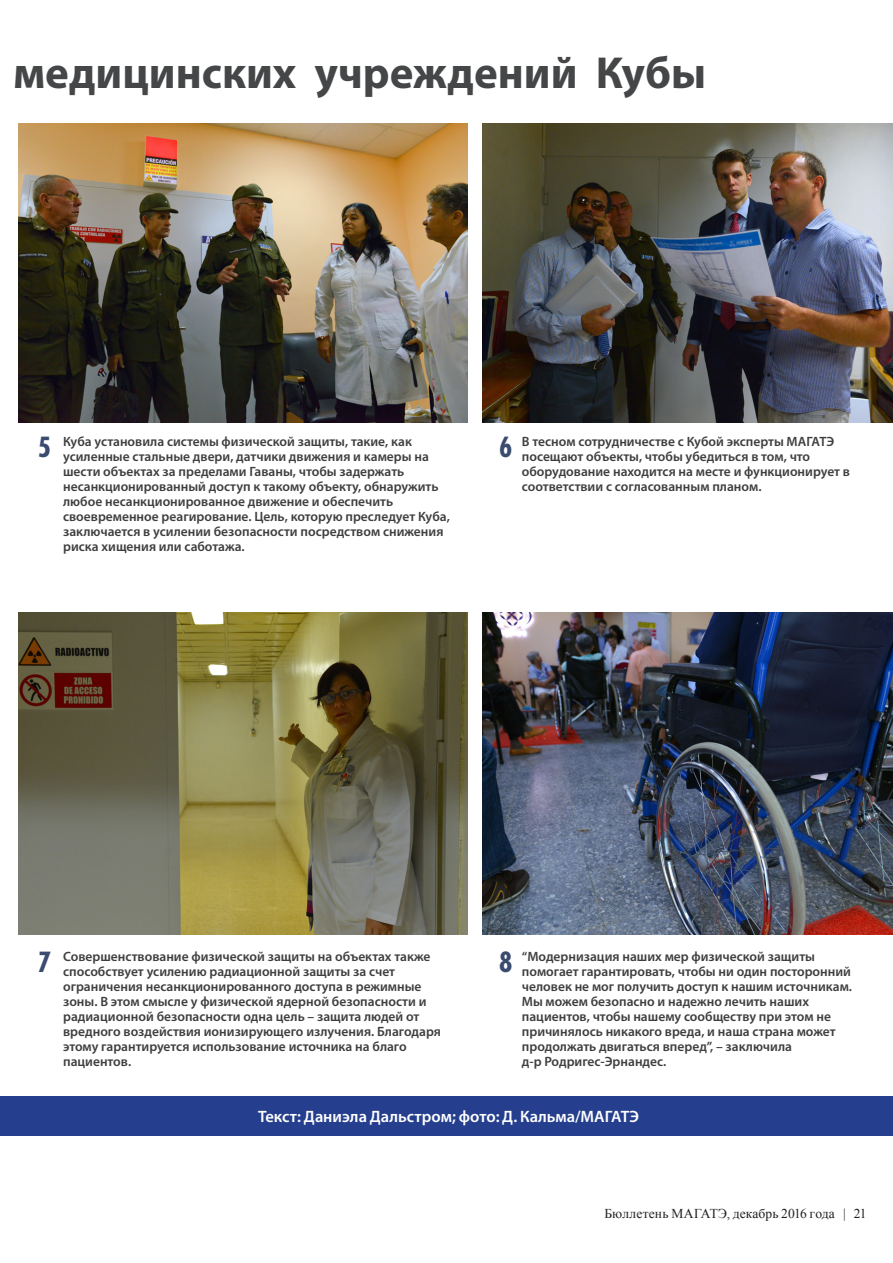
<style>
.page{position:relative;width:893px;height:1263px;background:#fff}
.page>*{position:absolute;margin:0;border:0;box-sizing:border-box;transform-origin:0 0}
.t1{font:700 45px "Myriad Pro";color:#454647}
.t2{font:700 condensed 27px "Futura";color:#3a4b6f}
.t3{font:600 16.5px "Myriad Pro";color:#fff}
.t4{font:600 13.5px/15px "Myriad Pro";color:#3e3e3f}
.t5{font:13.5px "Times New Roman";letter-spacing:.005em;color:#231f20}
</style>
<div class="page">
<img style="left:19px;top:123px;width:448px;height:300px">
<img style="left:482px;top:612px;width:411px;height:323px">
<img style="left:482px;top:123px;width:411px;height:300px">
<img style="left:19px;top:612px;width:448px;height:323px">
<div style="left:0;top:1096px;width:893px;height:40px;background:#253f8e"></div>
<h1 class="t1" style="left:13px;top:43px;width:694px">медицинских учреждений Кубы</h1>
<p class="t4" style="left:63px;top:434px;width:388px">Куба установила системы физической защиты, такие, как усиленные стальные двери, датчики движения и камеры на шести объектах за пределами Гаваны, чтобы задержать несанкционированный доступ к такому объекту, обнаружить любое несанкционированное движение и обеспечить своевременное реагирование. Цель, которую преследует Куба, заключается в усилении безопасности посредством снижения риска хищения или саботажа.</p>
<h2 class="t2" style="left:38px;top:430px;width:15px">5</h2>
<h2 class="t2" style="left:499px;top:430px;width:15px">6</h2>
<p class="t4" style="left:522px;top:434px;width:330px">В тесном сотрудничестве с Кубой эксперты МАГАТЭ посещают объекты, чтобы убедиться в том, что оборудование находится на месте и функционирует в соответствии с согласованным планом.</p>
<p class="t4" style="left:63px;top:949px;width:379px">Совершенствование физической защиты на объектах также способствует усилению радиационной защиты за счет ограничения несанкционированного доступа в режимные зоны. В этом смысле у физической ядерной безопасности и радиационной безопасности одна цель – защита людей от вредного воздействия ионизирующего излучения. Благодаря этому гарантируется использование источника на благо пациентов.</p>
<h2 class="t2" style="left:38px;top:945px;width:15px">7</h2>
<h2 class="t2" style="left:499px;top:945px;width:15px">8</h2>
<p class="t4" style="left:522px;top:949px;width:332px">“Модернизация наших мер физической защиты помогает гарантировать, чтобы ни один посторонний человек не мог получить доступ к нашим источникам.<br>Мы можем безопасно и надежно лечить наших пациентов, чтобы нашему сообществу при этом не причинялось никакого вреда, и наша страна может продолжать двигаться вперед”, – заключила<br>д-р Родригес-Эрнандес.</p>
<p class="t3" style="left:258px;top:1106px;width:383px">Текст: Даниэла Дальстром; фото: Д. Кальма/МАГАТЭ</p>
<p class="t5" style="left:604px;top:1205px;width:264px">Бюллетень МАГАТЭ, декабрь 2016 года | 21</p>
</div>
